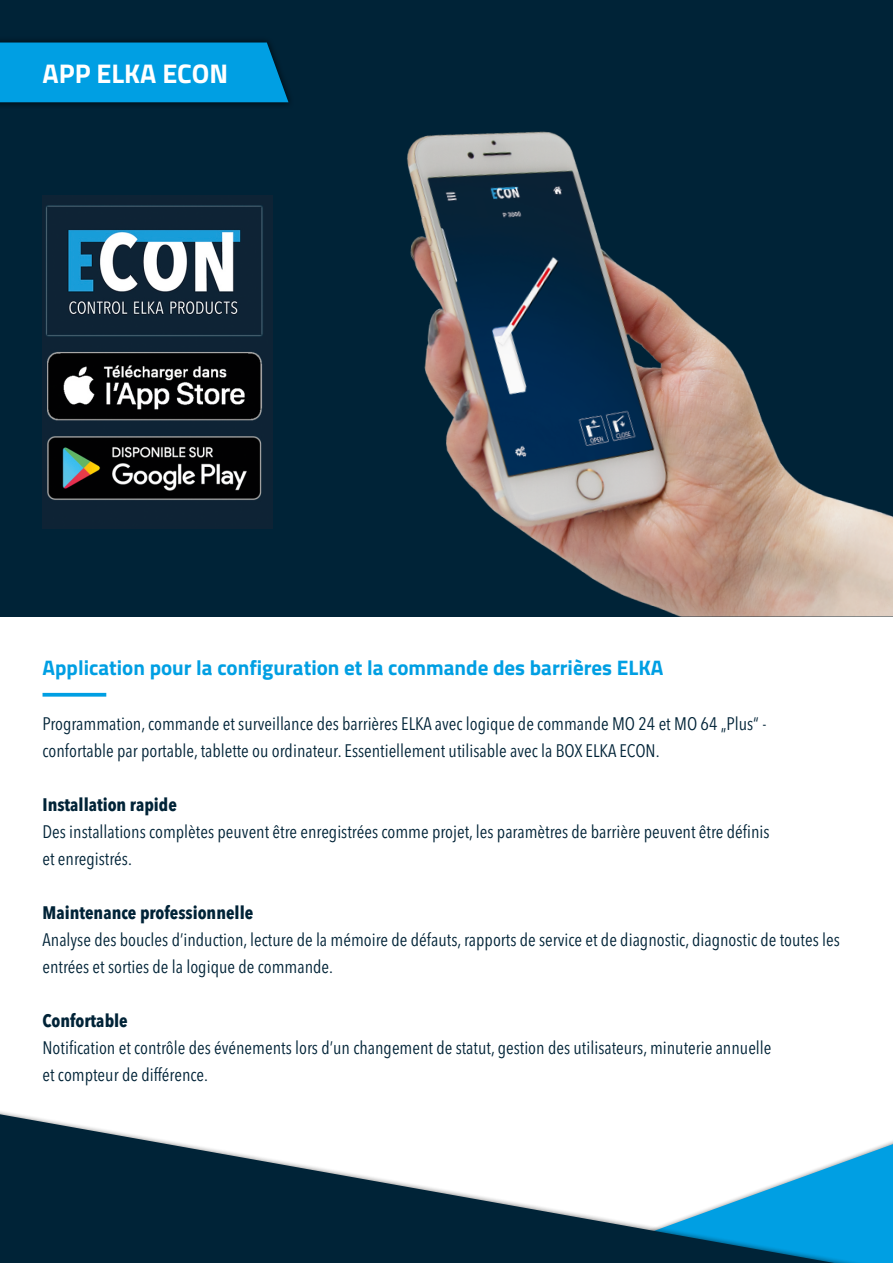
<style>
.page{position:relative;width:893px;height:1263px;background:#fff}
.page>*{position:absolute;margin:0;border:0;box-sizing:border-box;transform-origin:0 0}
.t1{font:700 27px "Titillium Web";color:#fff}
.t2{font:700 21px "Titillium Web";color:#009fe3}
.t3{font:condensed 18px/27px "Avenir Next LT Pro";color:#002337}
.t4{font:700 condensed 18px "Avenir Next LT Pro";color:#002337}
</style>
<div class="page">
<img style="left:0;top:0;width:893px;height:617px">
<div style="left:0;top:36px;width:294px;height:73px;background:#000;opacity:.75"></div>
<div style="left:0;top:43px;width:288px;height:59px;background:#009fe3"></div>
<svg style="left:43px;top:693px;width:63px;height:4px"></svg>
<img style="left:43px;top:196px;width:229px;height:332px">
<svg style="left:0;top:1111px;width:893px;height:152px;fill:#009fe3"></svg>
<svg style="left:0;top:1114px;width:834px;height:149px"></svg>
<h1 class="t1" style="left:43px;top:53px;width:187px">APP ELKA ECON</h1>
<p class="t2" style="left:43px;top:652px;width:622px">Application pour la configuration et la commande des barrières ELKA</p>
<p class="t3" style="left:43px;top:710px;width:725px">Programmation, commande et surveillance des barrières ELKA avec logique de commande MO 24 et MO 64 „Plus“ - confortable par portable, tablette ou ordinateur. Essentiellement utilisable avec la BOX ELKA ECON.</p>
<p class="t4" style="left:43px;top:793px;width:136px">Installation rapide</p>
<p class="t3" style="left:43px;top:818px;width:728px">Des installations complètes peuvent être enregistrées comme projet, les paramètres de barrière peuvent être définis et enregistrés.</p>
<p class="t4" style="left:43px;top:901px;width:212px">Maintenance professionnelle</p>
<p class="t3" style="left:43px;top:926px;width:799px">Analyse des boucles d’induction, lecture de la mémoire de défauts, rapports de service et de diagnostic, diagnostic de toutes les entrées et sorties de la logique de commande.</p>
<p class="t4" style="left:43px;top:1009px;width:87px">Confortable</p>
<p class="t3" style="left:43px;top:1034px;width:730px">Notification et contrôle des événements lors d’un changement de statut, gestion des utilisateurs, minuterie annuelle et compteur de différence.</p>
</div>
